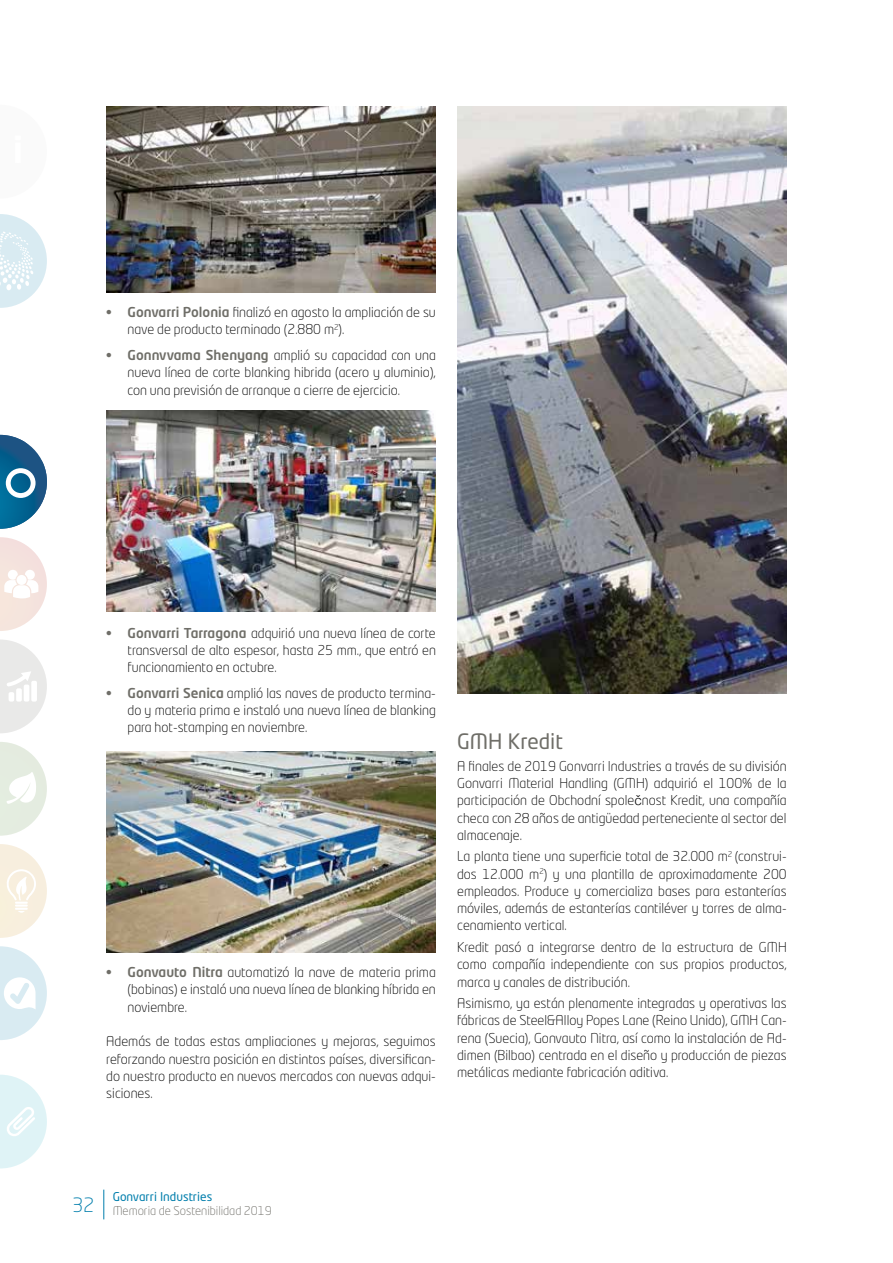
<style>
.page{position:relative;width:893px;height:1263px;background:#fff}
.page>*{position:absolute;margin:0;border:0;box-sizing:border-box;transform-origin:0 0}
.t1{font:21px "Neo Tech Std";color:#6f6e68}
.t2{font:300 13.5px/17.2px "Neo Tech Std";color:#000;text-align:justify}
.t3{font:300 12px/14.1px "Neo Tech Std";color:#6f6e68}
.s1{font-weight:500;color:#6f6e68}
.s2{font-family:"Helvetica"}
.s3{font-weight:400;color:#007eac}
</style>
<div class="page">
<img style="left:106px;top:751px;width:330px;height:201px">
<img style="left:106px;top:410px;width:330px;height:202px">
<img style="left:457px;top:106px;width:330px;height:587px">
<img style="left:106px;top:106px;width:330px;height:187px">
<hr style="left:103px;top:1189px;width:1px;height:30px;background:#007eac">
<svg style="left:0;top:435px;width:47px;height:94px"></svg>
<svg style="left:0;top:537px;width:47px;height:94px"></svg>
<div style="left:6px;top:468px;width:30px;height:30px;border:5px solid #fff;border-radius:50%"></div>
<svg style="left:0;top:639px;width:47px;height:94px"></svg>
<svg style="left:0;top:742px;width:47px;height:94px"></svg>
<svg style="left:0;top:844px;width:47px;height:94px"></svg>
<svg style="left:0;top:946px;width:47px;height:94px"></svg>
<svg style="left:0;top:1075px;width:47px;height:93px"></svg>
<svg style="left:0;top:214px;width:47px;height:94px"></svg>
<p class="t2" style="left:128px;top:303px;width:310px;text-indent:-21px"><span class="s1">• Gonvarri Polonia</span> finalizó en agosto la ampliación de su nave de producto terminado (2.880 m<sup>2</sup>).</p>
<p class="t2" style="left:128px;top:347px;width:310px;text-indent:-21px"><span class="s1">• Gonnvvama Shenyang</span> amplió su capacidad con una nueva línea de corte blanking hibrida (acero y aluminio), con una previsión de arranque a cierre de ejercicio.</p>
<p class="t2" style="left:128px;top:624px;width:310px;text-indent:-21px"><span class="s1">• Gonvarri Tarragona</span> adquirió una nueva línea de corte transversal de alto espesor, hasta 25 mm., que entró en funcionamiento en octubre.</p>
<p class="t2" style="left:128px;top:684px;width:310px;text-indent:-21px"><span class="s1">• Gonvarri Senica</span> amplió las naves de producto termina&shy;do y materia prima e instaló una nueva línea de blanking para hot-stamping en noviembre.</p>
<p class="t2" style="left:128px;top:963px;width:310px;text-indent:-21px"><span class="s1">• Gonvauto Nitra</span> automatizó la nave de materia prima (bobinas) e instaló una nueva línea de blanking híbrida en noviembre.</p>
<p class="t2" style="left:106px;top:1033px;width:331px">Además de todas estas ampliaciones y mejoras, seguimos reforzando nuestra posición en distintos países, diversifican&shy;do nuestro producto en nuevos mercados con nuevas adqui&shy;siciones.</p>
<h1 class="t1" style="left:457px;top:729px;width:107px">GMH Kredit</h1>
<p class="t2" style="left:457px;top:757px;width:331px">A finales de 2019 Gonvarri Industries a través de su división Gonvarri Material Handling (GMH) adquirió el 100% de la participación de Obchodní spole<span class="s2">č</span>nost Kredit, una compañía checa con 28 años de antigüedad perteneciente al sector del almacenaje.</p>
<p class="t2" style="left:457px;top:848px;width:331px">La planta tiene una superficie total de 32.000 m<sup>2</sup> (construi&shy;dos 12.000 m<sup>2</sup>) y una plantilla de aproximadamente 200 empleados. Produce y comercializa bases para estanterías móviles, además de estanterías cantiléver y torres de alma&shy;cenamiento vertical.</p>
<p class="t2" style="left:457px;top:938px;width:331px">Kredit pasó a integrarse dentro de la estructura de GMH como compañía independiente con sus propios productos, marca y canales de distribución.</p>
<p class="t2" style="left:457px;top:994px;width:331px">Asimismo, ya están plenamente integradas y operativas las fábricas de Steel&amp;Alloy Popes Lane (Reino Unido), GMH Can&shy;rena (Suecia), Gonvauto Nitra, así como la instalación de Ad&shy;dimen (Bilbao) centrada en el diseño y producción de piezas metálicas mediante fabricación aditiva.</p>
<p class="t3" style="left:72px;top:1189px;width:201px;text-indent:41px"><span class="s3">Gonvarri Industries<br></span><sup>32</sup> Memoria de Sostenibilidad 2019</p>
</div>
